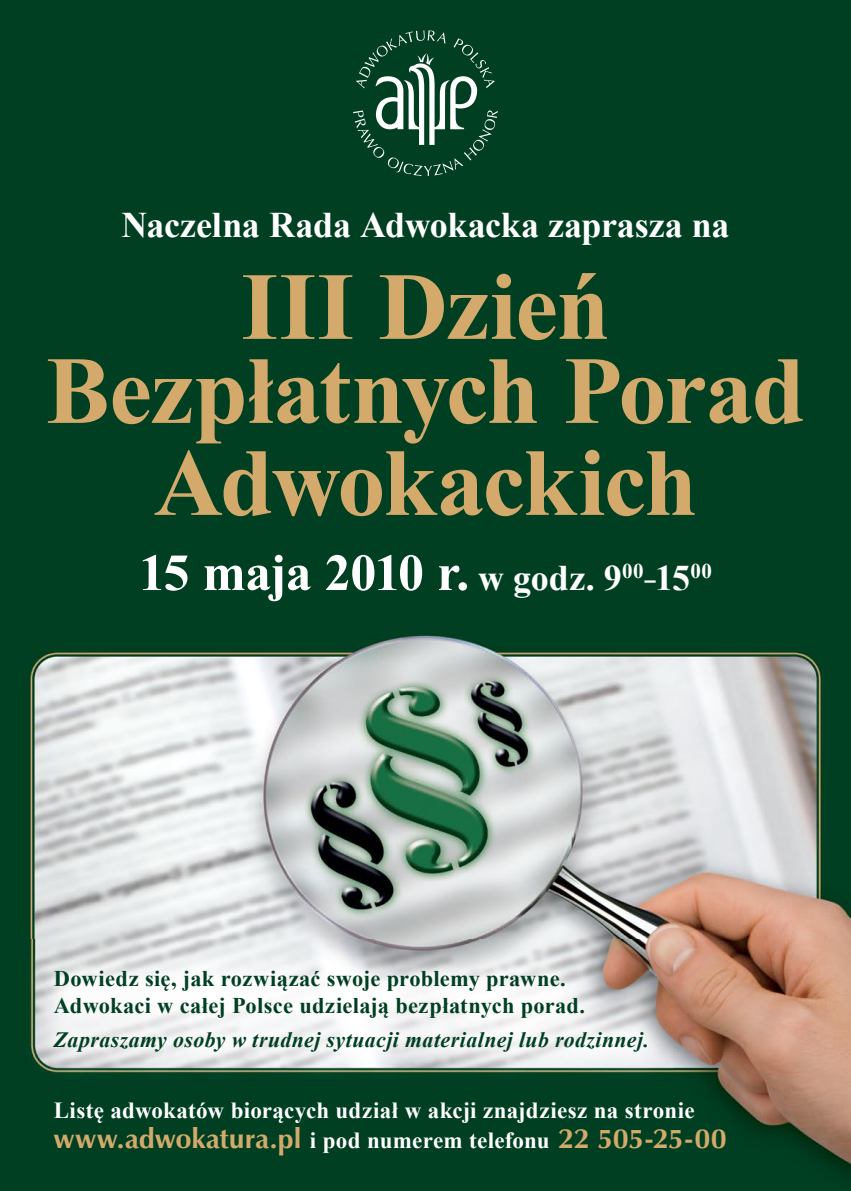
<style>
.page{position:relative;width:851px;height:1191px;background:#fff}
.page>*{position:absolute;margin:0;border:0;box-sizing:border-box;transform-origin:0 0}
.t1{font:700 96px/84px "Times New Roman";letter-spacing:-.015em;color:#d3aa6b;text-align:center}
.t2{font:700 52px "Times New Roman";letter-spacing:-.03em;color:#fff}
.t3{font:700 36px "Times New Roman";letter-spacing:-.005em;color:#fff}
.t4{font:700 28px "Zapf Humnst EU";letter-spacing:.005em;color:#d3aa6b}
.t5{font:700 23px "Times New Roman";letter-spacing:.01em;color:#fff}
.t6{font:700 22.4px/27px "Times New Roman";letter-spacing:.01em;color:#003f22}
.t7{font:italic 700 21.8px "Times New Roman";letter-spacing:.02em;color:#003f22}
.s1{font-size:36px}
.s2{font-family:"Times New Roman";font-size:23px;color:#fff}
</style>
<div class="page">
<img style="left:0;top:0;width:850px;height:1191px">
<img style="left:20px;top:939px;width:652px;height:139px">
<svg style="left:353px;top:30px;width:145px;height:146px;background:#2b5f47"></svg>
<h3 class="t3" style="left:121px;top:200px;width:609px">Naczelna Rada Adwokacka zaprasza na</h3>
<h1 class="t1" style="left:46px;top:262px;width:760px">III Dzień<br>Bezpłatnych Porad</h1>
<h1 class="t1" style="left:154px;top:438px;width:545px">Adwokackich</h1>
<h2 class="t2" style="left:139px;top:536px;width:574px">15 maja 2010 r. <span class="s1">w godz. 9</span><sup>00</sup><span class="s1">–15</span><sup>00</sup></h2>
<p class="t6" style="left:54px;top:964px;width:532px">Dowiedz się, jak rozwiązać swoje problemy prawne.<br>Adwokaci w całej Polsce udzielają bezpłatnych porad.</p>
<p class="t7" style="left:54px;top:1024px;width:596px">Zapraszamy osoby w trudnej sytuacji materialnej lub rodzinnej.</p>
<p class="t5" style="left:54px;top:1094px;width:642px">Listę adwokatów biorących udział w akcji znajdziesz na stronie</p>
<p class="t4" style="left:54px;top:1121px;width:674px">www.adwokatura.pl <span class="s2">i pod numerem telefonu</span> 22 505-25-00</p>
</div>
